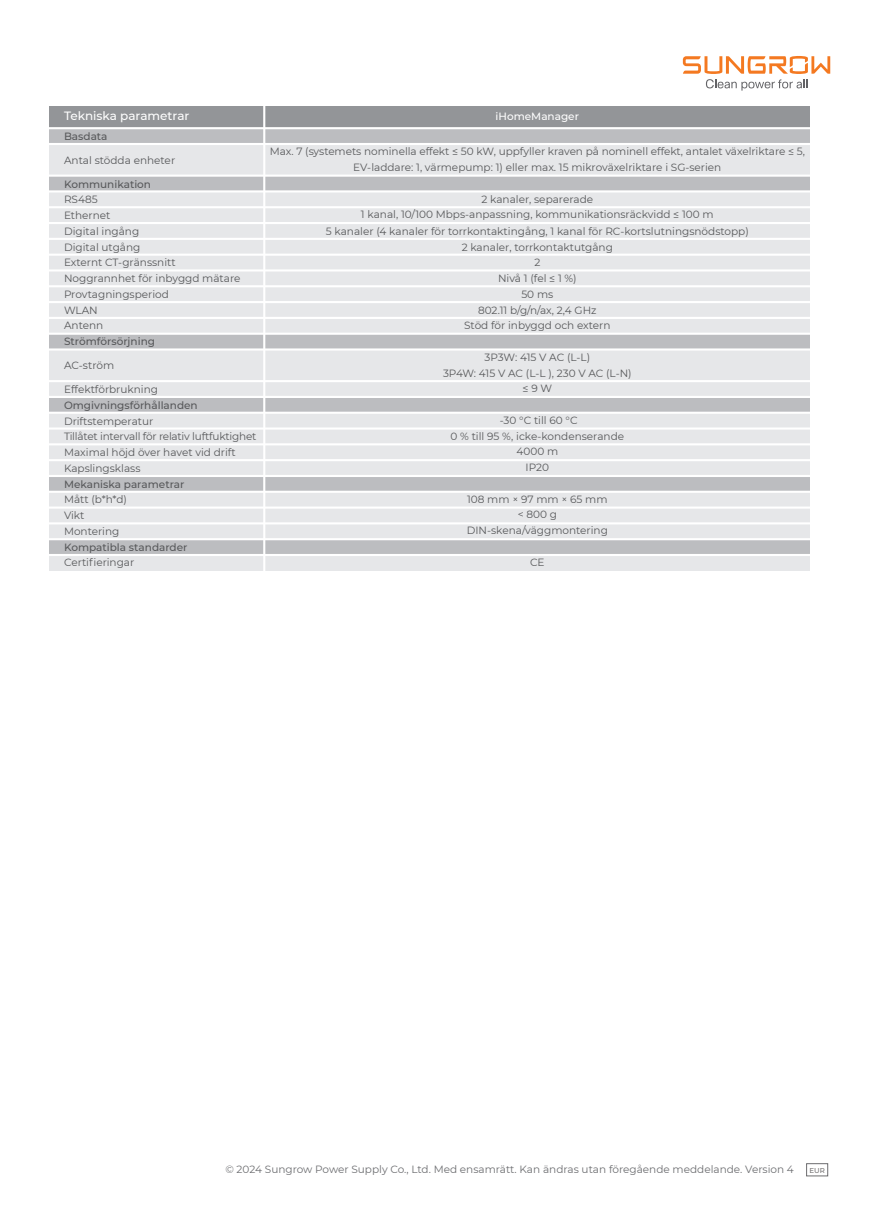
<style>
.page{position:relative;width:893px;height:1212px;background:#fff}
.page>*{position:absolute;margin:0;border:0;box-sizing:border-box;transform-origin:0 0}
.t1{font:500 12px "Montserrat";color:#fff}
.t2{font:10.5px/15.8px "Montserrat";color:#57585a;text-align:center}
.t3{font:500 10.5px "Montserrat";color:#57585a}
.t4{font:10.5px "Montserrat";color:#6c6d70}
.t5{font:500 10.5px "Montserrat";color:#fff}
.t6{font:500 7.05px "Montserrat";color:#727070}
</style>
<div class="page">
<div style="left:806px;top:1163px;width:22px;height:13px;border:1px solid #6d6d6f"></div>
<div style="left:49px;top:135px;width:761px;height:436px;background:#e6e7e9"></div>
<div style="left:49px;top:106px;width:761px;height:22px;background:#939598"></div>
<div style="left:49px;top:129px;width:761px;height:14px;background:#bcbdc0"></div>
<div style="left:49px;top:176px;width:761px;height:15px;background:#bcbdc0"></div>
<div style="left:49px;top:334px;width:761px;height:14px;background:#bcbdc0"></div>
<div style="left:49px;top:398px;width:761px;height:14px;background:#bcbdc0"></div>
<div style="left:49px;top:476px;width:761px;height:15px;background:#bcbdc0"></div>
<div style="left:49px;top:540px;width:761px;height:14px;background:#bcbdc0"></div>
<hr style="left:44px;top:143px;width:771px;height:2px;background:#fff">
<hr style="left:44px;top:127px;width:771px;height:2px;background:#fff">
<hr style="left:44px;top:175px;width:771px;height:2px;background:#fff">
<hr style="left:44px;top:412px;width:771px;height:2px;background:#fff">
<hr style="left:44px;top:506px;width:771px;height:3px;background:#fff">
<hr style="left:44px;top:190px;width:771px;height:2px;background:#fff">
<hr style="left:44px;top:206px;width:771px;height:2px;background:#fff">
<hr style="left:44px;top:222px;width:771px;height:2px;background:#fff">
<hr style="left:44px;top:238px;width:771px;height:2px;background:#fff">
<hr style="left:44px;top:254px;width:771px;height:2px;background:#fff">
<hr style="left:44px;top:269px;width:771px;height:2px;background:#fff">
<hr style="left:44px;top:285px;width:771px;height:2px;background:#fff">
<hr style="left:44px;top:301px;width:771px;height:2px;background:#fff">
<hr style="left:44px;top:348px;width:771px;height:3px;background:#fff">
<hr style="left:44px;top:333px;width:771px;height:2px;background:#fff">
<hr style="left:44px;top:317px;width:771px;height:2px;background:#fff">
<hr style="left:44px;top:380px;width:771px;height:2px;background:#fff">
<hr style="left:44px;top:396px;width:771px;height:2px;background:#fff">
<hr style="left:44px;top:427px;width:771px;height:3px;background:#fff">
<hr style="left:44px;top:443px;width:771px;height:2px;background:#fff">
<hr style="left:44px;top:459px;width:771px;height:2px;background:#fff">
<hr style="left:44px;top:475px;width:771px;height:2px;background:#fff">
<hr style="left:44px;top:491px;width:771px;height:2px;background:#fff">
<hr style="left:44px;top:554px;width:771px;height:2px;background:#fff">
<hr style="left:44px;top:522px;width:771px;height:2px;background:#fff">
<hr style="left:44px;top:538px;width:771px;height:2px;background:#fff">
<hr style="left:263px;top:105px;width:2px;height:466px;background:#fff">
<svg style="left:683px;top:56px;width:147px;height:35px"></svg>
<p class="t1" style="left:64px;top:108px;width:127px">Tekniska parametrar</p>
<p class="t5" style="left:496px;top:109px;width:85px">iHomeManager</p>
<p class="t3" style="left:64px;top:128px;width:45px">Basdata</p>
<p class="t2" style="left:64px;top:152px;width:113px">Antal stödda enheter</p>
<p class="t3" style="left:64px;top:177px;width:89px">Kommunikation</p>
<p class="t2" style="left:64px;top:191px;width:178px;text-align:left">RS485<br>Ethernet<br>Digital ingång<br>Digital utgång<br>Externt CT-gränssnitt<br>Noggrannhet för inbyggd mätare<br>Provtagningsperiod<br>WLAN<br>Antenn</p>
<p class="t3" style="left:64px;top:334px;width:93px">Strömförsörjning</p>
<p class="t2" style="left:64px;top:357px;width:52px">AC-ström</p>
<p class="t2" style="left:64px;top:381px;width:96px">Effektförbrukning</p>
<p class="t3" style="left:64px;top:398px;width:135px">Omgivningsförhållanden</p>
<p class="t2" style="left:64px;top:413px;width:194px;text-align:left">Driftstemperatur<br>Tillåtet intervall för relativ luftfuktighet<br>Maximal höjd över havet vid drift<br>Kapslingsklass</p>
<p class="t3" style="left:64px;top:477px;width:122px">Mekaniska parametrar</p>
<p class="t2" style="left:64px;top:491px;width:65px;text-align:left">Mått (b*h*d)<br>Vikt<br>Montering</p>
<p class="t3" style="left:64px;top:540px;width:125px">Kompatibla standarder</p>
<p class="t2" style="left:64px;top:554px;width:72px">Certifieringar</p>
<p class="t2" style="left:270px;top:143px;width:537px">Max. 7 (systemets nominella effekt ≤ 50 kW, uppfyller kraven på nominell effekt, antalet växelriktare ≤ 5,<br>EV-laddare: 1, värmepump: 1) eller max. 15 mikroväxelriktare i SG-serien</p>
<p class="t2" style="left:326px;top:190px;width:424px">2 kanaler, separerade<br>1 kanal, 10/100 Mbps-anpassning, kommunikationsräckvidd ≤ 100 m<br>5 kanaler (4 kanaler för torrkontaktingång, 1 kanal för RC-kortslutningsnödstopp)<br>2 kanaler, torrkontaktutgång<br>2<br>Nivå 1 (fel ≤ 1 %)<br>50 ms<br>802.11 b/g/n/ax, 2,4 GHz<br>Stöd för inbyggd och extern</p>
<p class="t2" style="left:443px;top:349px;width:190px">3P3W: 415 V AC (L-L)<br>3P4W: 415 V AC (L-L ), 230 V AC (L-N) ≤ 9 W</p>
<p class="t2" style="left:450px;top:412px;width:175px">-30 °C till 60 °C<br>0 % till 95 %, icke-kondenserande<br>4000 m<br>IP20</p>
<p class="t2" style="left:467px;top:491px;width:143px">108 mm × 97 mm × 65 mm &lt; 800 g<br>DIN-skena/väggmontering</p>
<p class="t2" style="left:530px;top:554px;width:16px">CE</p>
<p class="t4" style="left:225px;top:1161px;width:570px">© 2024 Sungrow Power Supply Co., Ltd. Med ensamrätt. Kan ändras utan föregående meddelande. Version 4</p>
<p class="t6" style="left:809px;top:1165px;width:17px">EUR</p>
</div>
